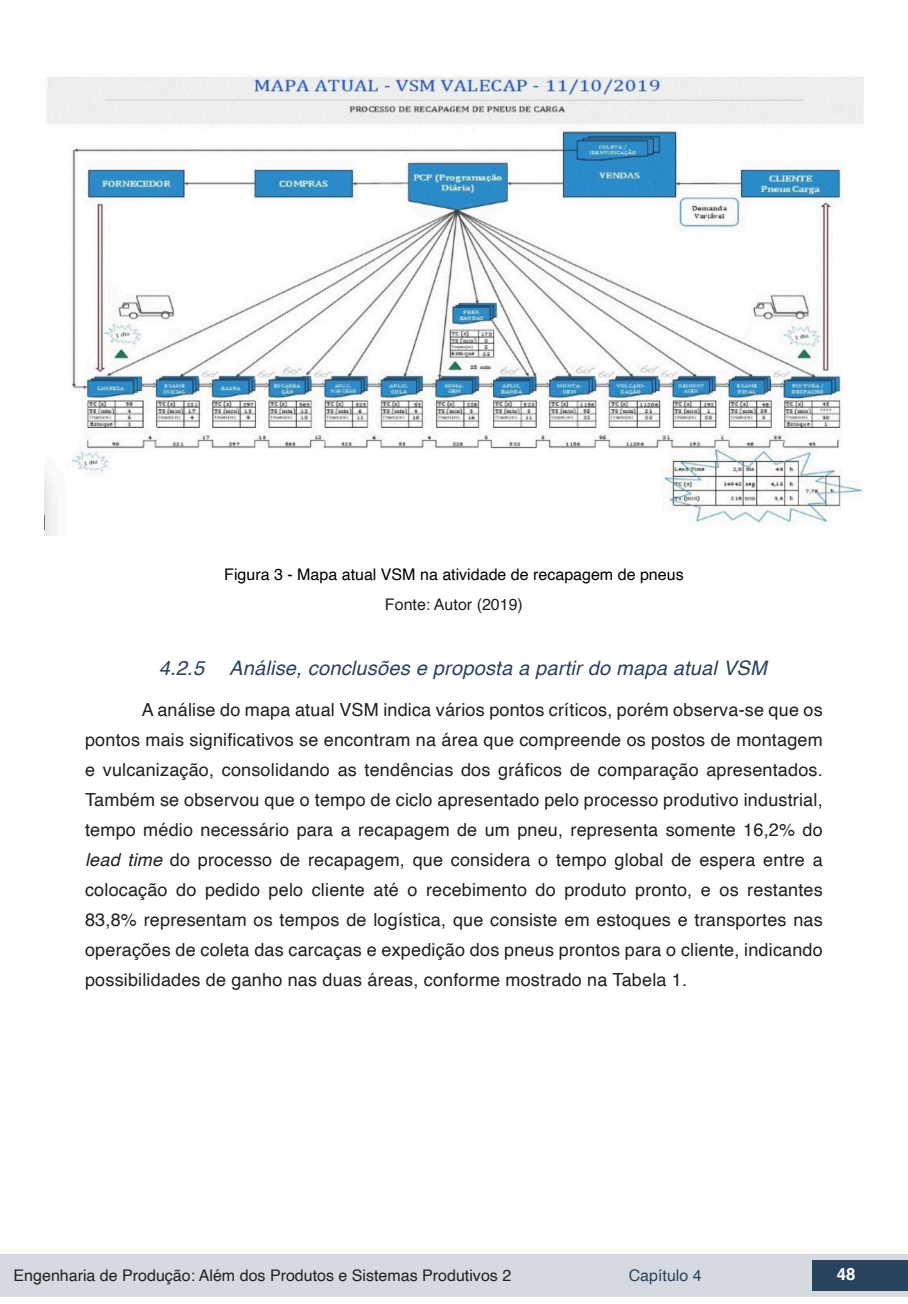
<style>
.page{position:relative;width:908px;height:1304px;background:#fff}
.page>*{position:absolute;margin:0;border:0;box-sizing:border-box;transform-origin:0 0}
.t1{font:italic 20px "Helvetica";letter-spacing:.01em;color:#2a435e}
.txt{font:18px/30px "Helvetica";letter-spacing:.01em;color:#231f20;text-align:justify}
.t2{font:700 16.8px "Helvetica";color:#fff}
.fonte_tab_gra_imag{font:16px "Helvetica";color:#231f20}
.info_tab_graf_imag{font:16px "Helvetica";color:#000}
.t3{font:16px "Helvetica";color:#2a435e}
.s1{font-style:italic}
</style>
<div class="page">
<div style="left:0;top:1254px;width:906px;height:43px;background:#d4dadf"></div>
<div style="left:812px;top:1261px;width:95px;height:30px;background:#2a435e"></div>
<img style="left:44px;top:76px;width:819px;height:460px">
<p class="info_tab_graf_imag" style="left:224px;top:562px;width:460px">Figura 3 - Mapa atual VSM na atividade de recapagem de pneus</p>
<p class="fonte_tab_gra_imag" style="left:385px;top:592px;width:139px">Fonte: Autor (2019)</p>
<p class="t1" style="left:159px;top:652px;width:47px">4.2.5</p>
<p class="t1" style="left:229px;top:652px;width:539px">Análise, conclusões e proposta a partir do mapa atual VSM</p>
<p class="txt" style="left:85px;top:696px;width:738px;text-indent:57px">A análise do mapa atual VSM indica vários pontos críticos, porém observa-se que os pontos mais significativos se encontram na área que compreende os postos de montagem e vulcanização, consolidando as tendências dos gráficos de comparação apresentados.<br>Também se observou que o tempo de ciclo apresentado pelo processo produtivo industrial, tempo médio necessário para a recapagem de um pneu, representa somente 16,2% do <span class="s1">lead time</span> do processo de recapagem, que considera o tempo global de espera entre a colocação do pedido pelo cliente até o recebimento do produto pronto, e os restantes 83,8% representam os tempos de logística, que consiste em estoques e transportes nas operações de coleta das carcaças e expedição dos pneus prontos para o cliente, indicando possibilidades de ganho nas duas áreas, conforme mostrado na Tabela 1.</p>
<p class="fonte_tab_gra_imag" style="left:14px;top:1263px;width:499px">Engenharia de Produção: Além dos Produtos e Sistemas Produtivos 2</p>
<p class="t3" style="left:628px;top:1263px;width:74px">Capítulo 4</p>
<p class="t2" style="left:836px;top:1261px;width:20px">48</p>
</div>
